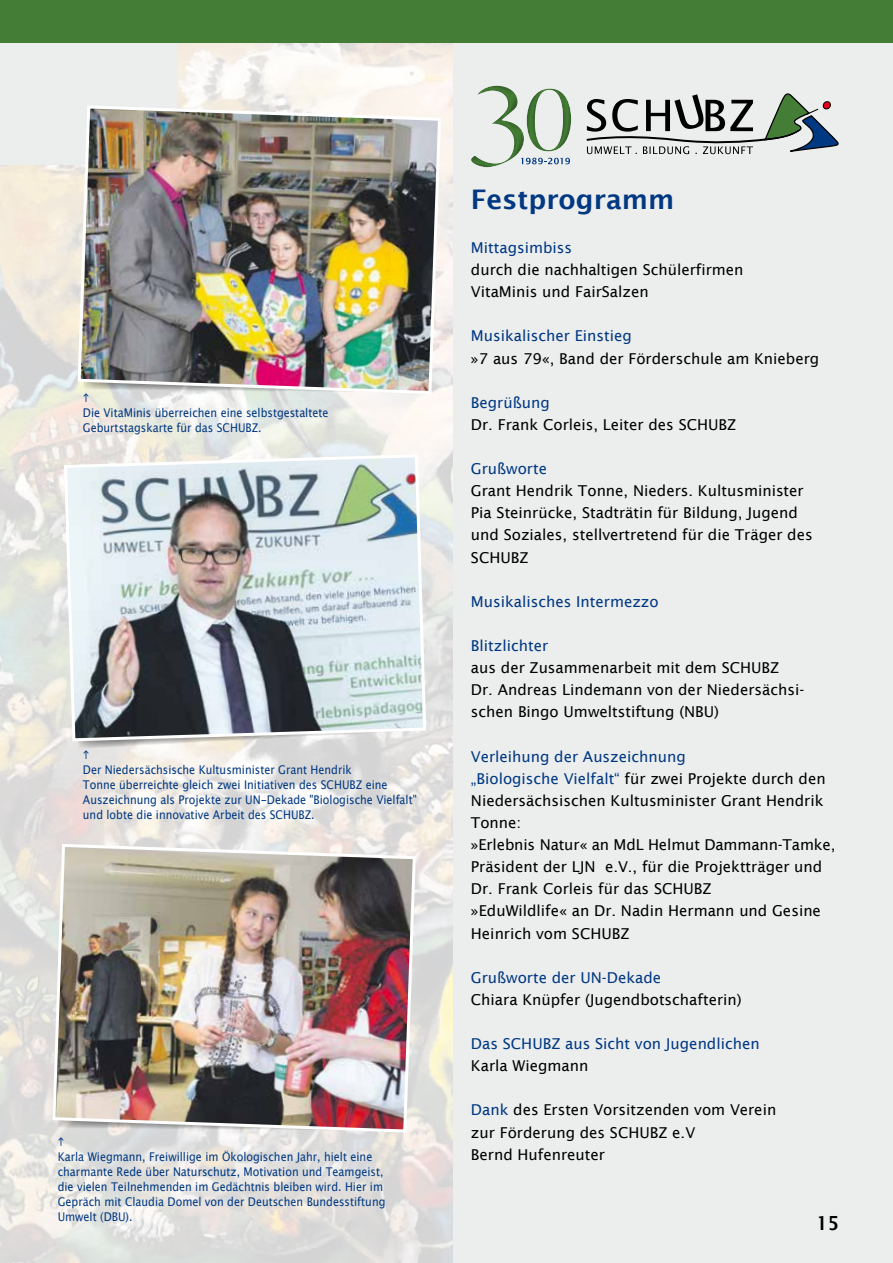
<style>
.page{position:relative;width:893px;height:1263px;background:#fff}
.page>*{position:absolute;margin:0;border:0;box-sizing:border-box;transform-origin:0 0}
.t1{font:600 27px "Lucida Sans";color:#003882}
.t2{font:600 19.5px "Lucida Sans";color:#000;scale:.9 1}
.t3{font:15px/22px "Lucida Sans";color:#000}
.t4{font:15px "Lucida Sans";color:#003882}
.t5{font:12px/15px "Lucida Grande";color:#003882;scale:.9 1}
.s1{color:#003882}
</style>
<div class="page">
<img style="left:0;top:43px;width:453px;height:1220px">
<div style="left:0;top:0;width:177px;height:164px;background:#eceded"></div>
<div style="left:453px;top:0;width:440px;height:1263px;background:#eceded"></div>
<img style="left:51px;top:842px;width:366px;height:292px">
<img style="left:62px;top:453px;width:366px;height:290px">
<svg style="left:586px;top:93px;width:253px;height:61px"></svg>
<div style="left:470px;top:84px;width:102px;height:84px;background:#000;opacity:.5"></div>
<img style="left:76px;top:104px;width:367px;height:292px">
<div style="left:0;top:0;width:893px;height:43px;background:#447d36"></div>
<img style="left:83px;top:356px;width:347px;height:46px">
<svg style="left:77px;top:696px;width:347px;height:63px;background:#a4a8ab"></svg>
<img style="left:58px;top:1095px;width:347px;height:51px">
<p class="t5" style="left:83px;top:406px;width:274px">Die VitaMinis überreichen eine selbstgestaltete<br>Geburtstagskarte für das SCHUBZ.</p>
<p class="t5" style="left:83px;top:762px;width:372px">Der Niedersächsische Kultusminister Grant Hendrik<br>Tonne überreichte gleich zwei Initiativen des SCHUBZ eine Auszeichnung als Projekte zur UN-Dekade "Biologische Vielfalt" und lobte die innovative Arbeit des SCHUBZ.</p>
<p class="t5" style="left:58px;top:1149px;width:366px">Karla Wiegmann, Freiwillige im Ökologischen Jahr, hielt eine charmante Rede über Naturschutz, Motivation und Teamgeist, die vielen Teilnehmenden im Gedächtnis bleiben wird. Hier im Gepräch mit Claudia Domel von der Deutschen Bundesstiftung Umwelt (DBU).</p>
<h1 class="t1" style="left:471px;top:184px;width:205px">Festprogramm</h1>
<p class="t4" style="left:471px;top:239px;width:103px">Mittagsimbiss</p>
<p class="t3" style="left:471px;top:259px;width:274px">durch die nachhaltigen Schülerfirmen<br>VitaMinis und FairSalzen</p>
<p class="t4" style="left:471px;top:328px;width:162px">Musikalischer Einstieg</p>
<p class="t3" style="left:471px;top:347px;width:350px">»7 aus 79«, Band der Förderschule am Knieberg</p>
<p class="t4" style="left:471px;top:394px;width:80px">Begrüßung</p>
<p class="t3" style="left:471px;top:413px;width:267px">Dr. Frank Corleis, Leiter des SCHUBZ</p>
<p class="t4" style="left:471px;top:460px;width:78px">Grußworte</p>
<p class="t3" style="left:471px;top:480px;width:343px">Grant Hendrik Tonne, Nieders. Kultusminister Pia Steinrücke, Stadträtin für Bildung, Jugend und Soziales, stellvertretend für die Träger des SCHUBZ</p>
<p class="t4" style="left:471px;top:593px;width:189px">Musikalisches Intermezzo</p>
<p class="t4" style="left:471px;top:637px;width:79px">Blitzlichter</p>
<p class="t3" style="left:471px;top:657px;width:335px">aus der Zusammenarbeit mit dem SCHUBZ<br>Dr. Andreas Lindemann von der Niedersächsi&shy;schen Bingo Umweltstiftung (NBU)</p>
<p class="t3" style="left:471px;top:745px;width:366px"><span class="s1">Verleihung der Auszeichnung<br>„Biologische Vielfalt“</span> für zwei Projekte durch den Niedersächsischen Kultusminister Grant Hendrik Tonne:<br>»Erlebnis Natur« an MdL Helmut Dammann-Tamke, Präsident der LJN e.V., für die Projektträger und Dr. Frank Corleis für das SCHUBZ<br>»EduWildlife« an Dr. Nadin Hermann und Gesine Heinrich vom SCHUBZ</p>
<p class="t4" style="left:471px;top:969px;width:192px">Grußworte der UN-Dekade</p>
<p class="t3" style="left:471px;top:988px;width:272px">Chiara Knüpfer (Jugendbotschafterin)</p>
<p class="t4" style="left:471px;top:1035px;width:290px">Das SCHUBZ aus Sicht von Jugendlichen</p>
<p class="t3" style="left:471px;top:1055px;width:119px">Karla Wiegmann</p>
<p class="t3" style="left:471px;top:1099px;width:307px"><span class="s1">Dank</span> des Ersten Vorsitzenden vom Verein zur Förderung des SCHUBZ e.V<br>Bernd Hufenreuter</p>
<h2 class="t2" style="left:816px;top:1212px;width:26px">15</h2>
</div>
